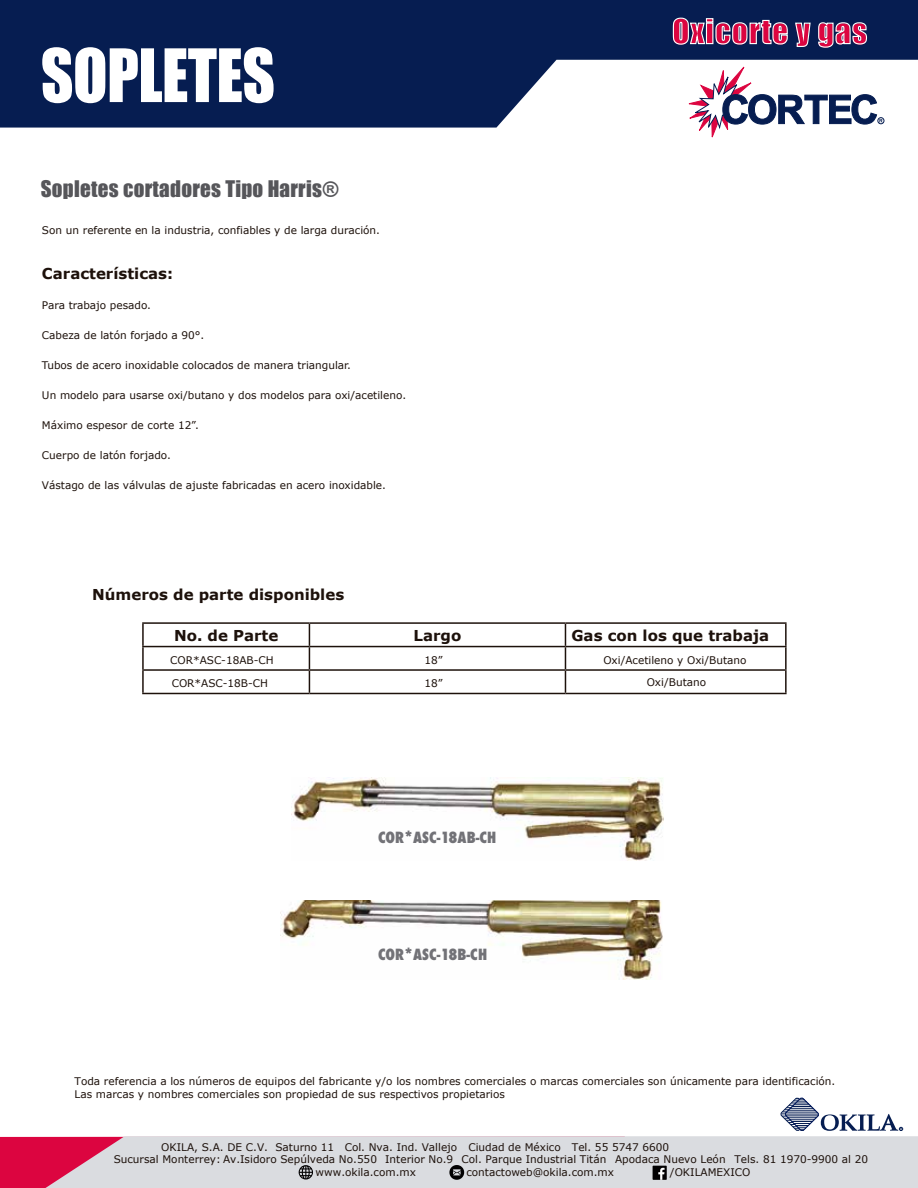
<style>
.page{position:relative;width:918px;height:1188px;background:#fff}
.page>*{position:absolute;margin:0;border:0;box-sizing:border-box;transform-origin:0 0}
.t1{font:67.95px "Impact";letter-spacing:-.01em;color:#fff;scale:.93 1}
.t2{font:31.5px "Impact";letter-spacing:.035em;color:#dc0540}
.t3{font:21px "Impact";letter-spacing:.015em;color:#56565a}
.t4{font:700 15px "Verdana";color:#1d110b}
.t5{font:800 condensed 15px "Futura";color:#727277}
.t6{font:10.5px/12.6px "Verdana";color:#1d110b}
</style>
<div class="page">
<div style="left:625px;top:1136px;width:293px;height:52px;background:#dadce0"></div>
<svg style="left:780px;top:1097px;width:123px;height:34px"></svg>
<svg style="left:0;top:0;width:918px;height:128px;fill:#061d51"></svg>
<svg style="left:672px;top:17px;width:116px;height:28px;background:#41527a"></svg>
<svg style="left:794px;top:22px;width:17px;height:26px"></svg>
<svg style="left:817px;top:21px;width:51px;height:27px"></svg>
<hr style="left:142px;top:622px;width:167px;height:2px;background:#1d110b">
<hr style="left:142px;top:624px;width:2px;height:22px;background:#1d110b">
<hr style="left:309px;top:622px;width:256px;height:2px;background:#1d110b">
<hr style="left:565px;top:622px;width:222px;height:2px;background:#1d110b">
<hr style="left:785px;top:624px;width:2px;height:22px;background:#1d110b">
<hr style="left:142px;top:646px;width:167px;height:1px;background:#1d110b">
<hr style="left:142px;top:647px;width:2px;height:22px;background:#1d110b">
<hr style="left:309px;top:646px;width:256px;height:1px;background:#1d110b">
<hr style="left:565px;top:646px;width:222px;height:1px;background:#1d110b">
<hr style="left:785px;top:647px;width:2px;height:22px;background:#1d110b">
<hr style="left:142px;top:669px;width:167px;height:2px;background:#1d110b">
<hr style="left:142px;top:671px;width:2px;height:22px;background:#1d110b">
<hr style="left:309px;top:669px;width:256px;height:2px;background:#1d110b">
<svg style="left:309px;top:624px;width:1px;height:69px"></svg>
<hr style="left:565px;top:669px;width:222px;height:2px;background:#1d110b">
<svg style="left:565px;top:624px;width:1px;height:69px"></svg>
<hr style="left:785px;top:671px;width:2px;height:22px;background:#1d110b">
<hr style="left:142px;top:693px;width:167px;height:1px;background:#1d110b">
<hr style="left:309px;top:693px;width:256px;height:1px;background:#1d110b">
<hr style="left:565px;top:693px;width:222px;height:1px;background:#1d110b">
<img style="left:291px;top:778px;width:373px;height:82px">
<img style="left:281px;top:901px;width:382px;height:78px">
<svg style="left:0;top:1136px;width:625px;height:52px;background:#d9bdc9"></svg>
<div style="left:653px;top:1166px;width:14px;height:14px;background:#020102"></div>
<svg style="left:658px;top:1168px;width:7px;height:12px"></svg>
<h1 class="t1" style="left:41px;top:23px;width:253px">SOPLETES</h1>
<h3 class="t3" style="left:41px;top:172px;width:300px">Sopletes cortadores Tipo Harris®</h3>
<p class="t6" style="left:42px;top:224px;width:340px">Son un referente en la industria, confiables y de larga duración.</p>
<h3 class="t4" style="left:42px;top:264px;width:133px">Características:</h3>
<p class="t6" style="left:42px;top:299px;width:111px">Para trabajo pesado.</p>
<p class="t6" style="left:42px;top:329px;width:164px">Cabeza de latón forjado a 90°.</p>
<p class="t6" style="left:42px;top:359px;width:311px">Tubos de acero inoxidable colocados de manera triangular.</p>
<p class="t6" style="left:42px;top:389px;width:366px">Un modelo para usarse oxi/butano y dos modelos para oxi/acetileno.</p>
<p class="t6" style="left:42px;top:419px;width:158px">Máximo espesor de corte 12”.</p>
<p class="t6" style="left:42px;top:449px;width:130px">Cuerpo de latón forjado.</p>
<p class="t6" style="left:42px;top:479px;width:346px">Vástago de las válvulas de ajuste fabricadas en acero inoxidable.</p>
<h3 class="t4" style="left:92px;top:584px;width:254px">Números de parte disponibles</h3>
<h2 class="t2" style="left:672px;top:7px;width:196px">Oxicorte y gas</h2>
<h3 class="t4" style="left:174px;top:625px;width:106px">No. de Parte</h3>
<h3 class="t4" style="left:414px;top:625px;width:49px">Largo</h3>
<h3 class="t4" style="left:571px;top:625px;width:199px">Gas con los que trabaja</h3>
<p class="t6" style="left:170px;top:654px;width:105px">COR*ASC-18AB-CH</p>
<p class="t6" style="left:424px;top:654px;width:20px">18”</p>
<p class="t6" style="left:603px;top:654px;width:145px">Oxi/Acetileno y Oxi/Butano</p>
<p class="t6" style="left:172px;top:678px;width:98px">COR*ASC-18B-CH</p>
<p class="t6" style="left:424px;top:678px;width:20px">18”</p>
<p class="t6" style="left:647px;top:676px;width:61px">Oxi/Butano</p>
<h3 class="t5" style="left:378px;top:828px;width:120px">COR*ASC-18AB-CH</h3>
<h3 class="t5" style="left:378px;top:944px;width:111px">COR*ASC-18B-CH</h3>
<p class="t6" style="left:75px;top:1075px;width:762px">Toda referencia a los números de equipos del fabricante y/o los nombres comerciales o marcas comerciales son únicamente para identificación.<br>Las marcas y nombres comerciales son propiedad de sus respectivos propietarios</p>
<p class="t6" style="left:114px;top:1141px;width:756px;line-height:12px;text-indent:48px">OKILA, S.A. DE C.V. Saturno 11 Col. Nva. Ind. Vallejo Ciudad de México Tel. 55 5747 6600<br>Sucursal Monterrey: Av.Isidoro Sepúlveda No.550 Interior No.9 Col. Parque Industrial Titán Apodaca Nuevo León Tels. 81 1970-9900 al 20</p>
<p class="t6" style="left:316px;top:1167px;width:102px">www.okila.com.mx</p>
<p class="t6" style="left:466px;top:1167px;width:149px">contactoweb@okila.com.mx</p>
<p class="t6" style="left:670px;top:1167px;width:82px">/OKILAMEXICO</p>
</div>
